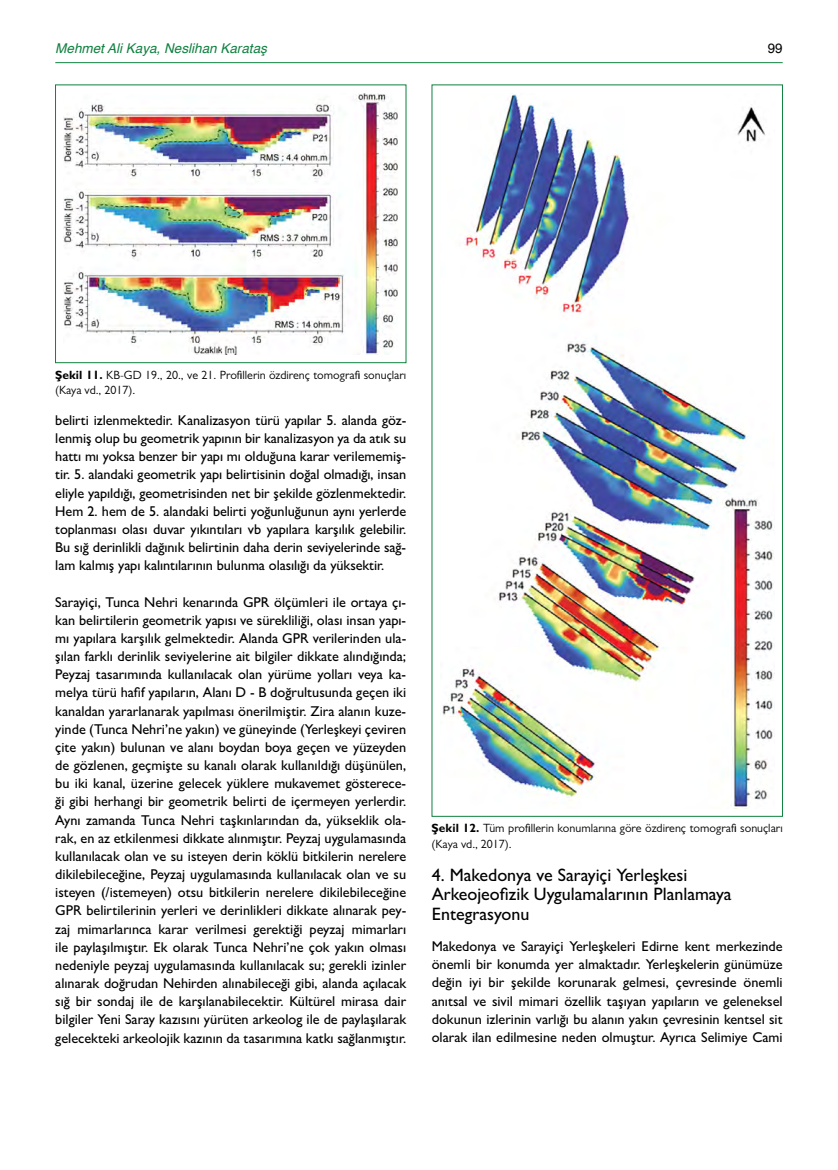
<style>
.page{position:relative;width:838px;height:1170px;background:#fff}
.page>*{position:absolute;margin:0;border:0;box-sizing:border-box;transform-origin:0 0}
.t1{font:500 18px/19.4px "Gill Sans MT Pro";color:#000}
.t2{font:500 14.25px/18.1px "Gill Sans MT Pro";color:#000;text-align:justify}
.t3{font:italic 13.5px "Helvetica";color:#0f8140}
.t4{font:13.5px "Helvetica";color:#000}
.t5{font:12px/15.3px "Gill Sans MT Pro";color:#000}
.s1{font-weight:700}
</style>
<div class="page">
<hr style="left:55px;top:62px;width:727px;height:1px;background:#0f8140">
<div style="left:55px;top:85px;width:351px;height:278px;border:1px solid #0f8140"></div>
<img style="left:64px;top:93px;width:334px;height:261px">
<img style="left:442px;top:93px;width:332px;height:715px">
<p class="t3" style="left:55px;top:37px;width:213px">Mehmet Ali Kaya, Neslihan Karataş</p>
<p class="t4" style="left:767px;top:37px;width:17px">99</p>
<p class="t5" style="left:55px;top:367px;width:352px"><span class="s1">Şekil 11.</span> KB-GD 19., 20., ve 21. Profillerin özdirenç tomografi sonuçları (Kaya vd., 2017).</p>
<p class="t2" style="left:55px;top:411px;width:352px">belirti izlenmektedir. Kanalizasyon türü yapılar 5. alanda göz&shy;lenmiş olup bu geometrik yapının bir kanalizasyon ya da atık su hattı mı yoksa benzer bir yapı mı olduğuna karar verilememiş&shy;tir. 5. alandaki geometrik yapı belirtisinin doğal olmadığı, insan eliyle yapıldığı, geometrisinden net bir şekilde gözlenmektedir.<br>Hem 2. hem de 5. alandaki belirti yoğunluğunun aynı yerlerde toplanması olası duvar yıkıntıları vb yapılara karşılık gelebilir.<br>Bu sığ derinlikli dağınık belirtinin daha derin seviyelerinde sağ&shy;lam kalmış yapı kalıntılarının bulunma olasılığı da yüksektir.</p>
<p class="t2" style="left:55px;top:592px;width:352px">Sarayiçi, Tunca Nehri kenarında GPR ölçümleri ile ortaya çı&shy;kan belirtilerin geometrik yapısı ve sürekliliği, olası insan yapı&shy;mı yapılara karşılık gelmektedir. Alanda GPR verilerinden ula&shy;şılan farklı derinlik seviyelerine ait bilgiler dikkate alındığında; Peyzaj tasarımında kullanılacak olan yürüme yolları veya ka&shy;melya türü hafif yapıların, Alanı D - B doğrultusunda geçen iki kanaldan yararlanarak yapılması önerilmiştir. Zira alanın kuze&shy;yinde (Tunca Nehri’ne yakın) ve güneyinde (Yerleşkeyi çeviren çite yakın) bulunan ve alanı boydan boya geçen ve yüzeyden de gözlenen, geçmişte su kanalı olarak kullanıldığı düşünülen, bu iki kanal, üzerine gelecek yüklere mukavemet gösterece&shy;ği gibi herhangi bir geometrik belirti de içermeyen yerlerdir.<br>Aynı zamanda Tunca Nehri taşkınlarından da, yükseklik ola&shy;rak, en az etkilenmesi dikkate alınmıştır. Peyzaj uygulamasında kullanılacak olan ve su isteyen derin köklü bitkilerin nerelere dikilebileceğine, Peyzaj uygulamasında kullanılacak olan ve su isteyen (/istemeyen) otsu bitkilerin nerelere dikilebileceğine GPR belirtilerinin yerleri ve derinlikleri dikkate alınarak pey&shy;zaj mimarlarınca karar verilmesi gerektiği peyzaj mimarları ile paylaşılmıştır. Ek olarak Tunca Nehri’ne çok yakın olması nedeniyle peyzaj uygulamasında kullanılacak su; gerekli izinler alınarak doğrudan Nehirden alınabileceği gibi, alanda açılacak sığ bir sondaj ile de karşılanabilecektir. Kültürel mirasa dair bilgiler Yeni Saray kazısını yürüten arkeolog ile de paylaşılarak gelecekteki arkeolojik kazının da tasarımına katkı sağlanmıştır.</p>
<p class="t5" style="left:431px;top:820px;width:352px"><span class="s1">Şekil 12.</span> Tüm profillerin konumlarına göre özdirenç tomografi sonuçları (Kaya vd., 2017).</p>
<p class="t1" style="left:432px;top:865px;width:301px">4. Makedonya ve Sarayiçi Yerleşkesi<br>Arkeojeofizik Uygulamalarının Planlamaya<br>Entegrasyonu</p>
<p class="t2" style="left:432px;top:936px;width:352px">Makedonya ve Sarayiçi Yerleşkeleri Edirne kent merkezinde önemli bir konumda yer almaktadır. Yerleşkelerin günümüze değin iyi bir şekilde korunarak gelmesi, çevresinde önemli anıtsal ve sivil mimari özellik taşıyan yapıların ve geleneksel dokunun izlerinin varlığı bu alanın yakın çevresinin kentsel sit olarak ilan edilmesine neden olmuştur. Ayrıca Selimiye Cami</p>
</div>
